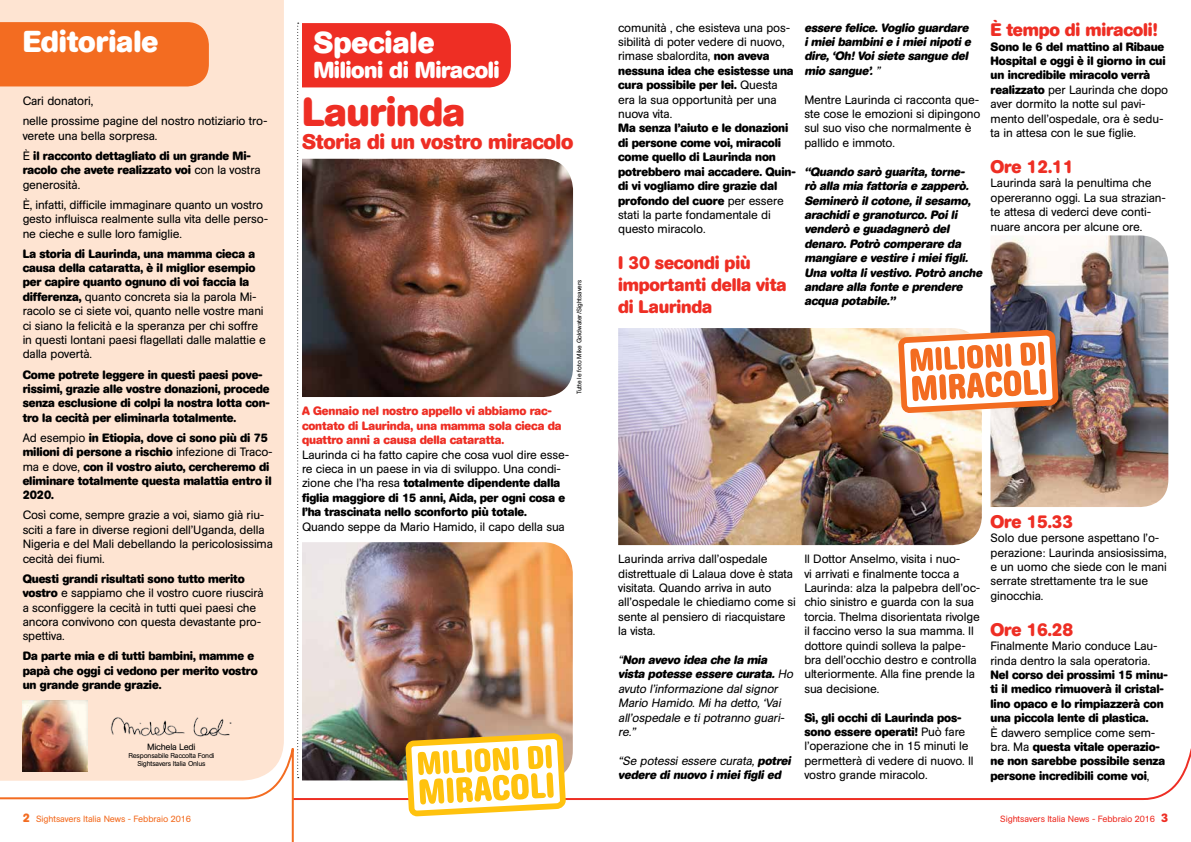
<style>
.page{position:relative;width:1191px;height:842px;background:#fff}
.page>*{position:absolute;margin:0;border:0;box-sizing:border-box;transform-origin:0 0}
.t1{font:700 40px "AG Book Rounded";letter-spacing:-.01em;color:#ee2e24}
.t2{font:700 30px "AG Book Rounded";color:#fff}
.t3{font:700 23px "AG Book Rounded";letter-spacing:-.02em;color:#fff}
.t4{font:700 21px "AG Book Rounded";letter-spacing:-.01em;color:#ee2e24}
.t5{font:700 18px/21.6px "AG Book Rounded";letter-spacing:-.01em;color:#ee2e24}
.t6{font:12px/14.4px "AG Book Rounded";letter-spacing:-.01em;color:#000}
.t7{font:700 12px/14.4px "AG Book Rounded";letter-spacing:-.01em;color:#000}
.t8{font:italic 700 12px/14.4px "AG Book Rounded";color:#000}
.t9{font:italic 12px/14.4px "AG Book Rounded";color:#000}
.t10{font:700 12px/14.4px "AG Book Rounded";letter-spacing:-.01em;color:#ee2e24}
.t11{font:9px "AG Book Rounded";letter-spacing:-.01em;color:#f36c21}
.t12{font:9px "AG Book Rounded";letter-spacing:-.01em;color:#ee2e24}
.t13{font:9px "AG Book Rounded";letter-spacing:-.025em;color:#000}
.t14{font:7px/8.4px "AG Book Rounded";letter-spacing:-.025em;color:#000;text-align:center}
.t15{font:6.5px "AG Book Rounded";letter-spacing:-.01em;color:#000}
.s1{font-weight:400}
.s2{font-weight:700}
.s3{font-weight:700;font-size:12px}
</style>
<div class="page">
<img style="left:990px;top:235px;width:178px;height:272px">
<img style="left:566px;top:170px;width:7px;height:218px">
<svg style="left:566px;top:748px;width:625px;height:52px"></svg>
<div style="left:0;top:0;width:284px;height:22px;background:#fee4d2"></div>
<img style="left:566px;top:552px;width:7px;height:229px">
<img style="left:618px;top:328px;width:364px;height:218px">
<svg style="left:898px;top:330px;width:160px;height:83px"></svg>
<img style="left:0;top:22px;width:566px;height:820px">
<h2 class="t2" style="left:23px;top:24px;width:137px">Editoriale</h2>
<p class="t6" style="left:23px;top:91px;width:246px;line-height:20.1px">Cari donatori,<br>nelle prossime pagine del nostro notiziario tro-</p>
<p class="t7" style="left:23px;top:126px;width:230px;line-height:20.1px"><span class="s1">verete una bella sorpresa.<br>È</span> il racconto dettagliato di un grande Mi-</p>
<p class="t7" style="left:23px;top:163px;width:239px">racolo che avete realizzato voi <span class="s1">con la vostra generosità.</span></p>
<p class="t6" style="left:23px;top:197px;width:247px">È, infatti, difficile immaginare quanto un vostro gesto influisca realmente sulla vita delle perso&shy;ne cieche e sulle loro famiglie.</p>
<p class="t6" style="left:23px;top:246px;width:245px"><span class="s2">La storia di Laurinda, una mamma cieca a causa della cataratta, è il miglior esempio per capire quanto ognuno di voi faccia la differenza,</span> quanto concreta sia la parola Mi&shy;racolo se ci siete voi, quanto nelle vostre mani ci siano la felicità e la speranza per chi soffre in questi lontani paesi flagellati dalle malattie e dalla povertà.</p>
<p class="t7" style="left:23px;top:367px;width:249px">Come potrete leggere in questi paesi pove&shy;rissimi, grazie alle vostre donazioni, procede senza esclusione di colpi la nostra lotta con&shy;tro la cecità per eliminarla totalmente.</p>
<p class="t7" style="left:23px;top:431px;width:251px"><span class="s1">Ad esempio</span> in Etiopia, dove ci sono più di 75 milioni di persone a rischio <span class="s1">infezione di Traco&shy;ma e dove,</span> con il vostro aiuto, cercheremo di eliminare totalmente questa malattia entro il 2020.</p>
<p class="t6" style="left:23px;top:508px;width:252px">Così come, sempre grazie a voi, siamo già riu&shy;sciti a fare in diverse regioni dell’Uganda, della Nigeria e del Mali debellando la pericolosissima cecità dei fiumi.</p>
<p class="t6" style="left:23px;top:571px;width:242px"><span class="s2">Questi grandi risultati sono tutto merito vostro</span> e sappiamo che il vostro cuore riuscirà a sconfiggere la cecità in tutti quei paesi che ancora convivono con questa devastante pro&shy;spettiva.</p>
<p class="t7" style="left:23px;top:649px;width:236px">Da parte mia e di tutti bambini, mamme e papà che oggi ci vedono per merito vostro un grande grande grazie.</p>
<p class="t13" style="left:147px;top:741px;width:50px">Michela Ledi</p>
<p class="t14" style="left:128px;top:751px;width:88px">Responsabile Raccolta Fondi<br>Sightsavers Italia Onlus</p>
<h2 class="t2" style="left:313px;top:25px;width:123px">Speciale</h2>
<h3 class="t3" style="left:313px;top:57px;width:188px">Milioni di Miracoli</h3>
<h1 class="t1" style="left:302px;top:89px;width:165px">Laurinda</h1>
<h3 class="t4" style="left:302px;top:129px;width:273px">Storia di un vostro miracolo</h3>
<p class="t15" style="left:575px;top:394px;width:116px;rotate:-90deg">Tutte le foto Mike Goldwater/Sightsavers</p>
<p class="t10" style="left:302px;top:404px;width:261px">A Gennaio nel nostro appello vi abbiamo rac&shy;contato di Laurinda, una mamma sola cieca da quattro anni a causa della cataratta.</p>
<p class="t7" style="left:302px;top:447px;width:269px"><span class="s1">Laurinda ci ha fatto capire che cosa vuol dire esse&shy;re cieca in un paese in via di sviluppo. Una condi&shy;zione che l’ha resa</span> totalmente dipendente dalla figlia maggiore di 15 anni, Aida, per ogni cosa e l’ha trascinata nello sconforto più totale.</p>
<p class="t6" style="left:302px;top:519px;width:264px">Quando seppe da Mario Hamido, il capo della sua</p>
<p class="t6" style="left:618px;top:20px;width:177px">comunità , che esisteva una pos&shy;sibilità di poter vedere di nuovo, rimase sbalordita, <span class="s2">non aveva nessuna idea che esistesse una cura possibile per lei.</span> Questa era la sua opportunità per una nuova vita.</p>
<p class="t7" style="left:618px;top:121px;width:179px">Ma senza l’aiuto e le donazioni di persone come voi, miracoli come quello di Laurinda non potrebbero mai accadere. Quin&shy;di vi vogliamo dire grazie dal profondo del cuore <span class="s1">per essere stati la parte fondamentale di questo miracolo.</span></p>
<h3 class="t5" style="left:618px;top:252px;width:170px">I 30 secondi più importanti della vita di Laurinda</h3>
<h3 class="t5" style="left:990px;top:19px;width:168px">È tempo di miracoli!</h3>
<p class="t6" style="left:990px;top:39px;width:179px"><span class="s2">Sono le 6 del mattino al Ribaue<br>Hospital e oggi è il giorno in cui un incredibile miracolo verrà realizzato</span> per Laurinda che dopo aver dormito la notte sul pavi&shy;mento dell’ospedale, ora è sedu&shy;ta in attesa con le sue figlie.</p>
<h3 class="t5" style="left:990px;top:156px;width:84px">Ore 12.11</h3>
<p class="t6" style="left:990px;top:176px;width:177px">Laurinda sarà la penultima che opereranno oggi. La sua strazian&shy;te attesa di vederci deve conti&shy;nuare ancora per alcune ore.</p>
<p class="t8" style="left:804px;top:20px;width:171px">essere felice. Voglio guardare i miei bambini e i miei nipoti e dire, ‘Oh! Voi siete sangue del mio sangue’. <span class="s1">”</span></p>
<p class="t6" style="left:804px;top:92px;width:178px">Mentre Laurinda ci racconta que&shy;ste cose le emozioni si dipingono sul suo viso che normalmente è pallido e immoto.</p>
<p class="t8" style="left:804px;top:164px;width:182px">“Quando sarò guarita, torne-<br>rò alla mia fattoria e zapperò.<br>Seminerò il cotone, il sesamo, arachidi e granoturco. Poi li venderò e guadagnerò del denaro. Potrò comperare da mangiare e vestire i miei figli.<br>Una volta li vestivo. Potrò anche andare alla fonte e prendere acqua potabile.”</p>
<p class="t6" style="left:618px;top:552px;width:179px">Laurinda arriva dall’ospedale distrettuale di Lalaua dove è stata visitata. Quando arriva in auto all’ospedale le chiediamo come si sente al pensiero di riacquistare la vista.</p>
<p class="t9" style="left:618px;top:653px;width:179px">“<span class="s2">Non avevo idea che la mia vista potesse essere curata.</span> Ho avuto l’informazione dal signor<br>Mario Hamido. Mi ha detto, ‘Vai all’ospedale e ti potranno guari&shy;re.”</p>
<p class="t8" style="left:618px;top:754px;width:177px"><span class="s1">“Se potessi essere curata,</span> potrei vedere di nuovo i miei figli ed</p>
<p class="t6" style="left:804px;top:552px;width:177px">Il Dottor Anselmo, visita i nuo-<br>vi arrivati e finalmente tocca a<br>Laurinda: alza la palpebra dell’oc&shy;chio sinistro e guarda con la sua torcia. Thelma disorientata rivolge il faccino verso la sua mamma. Il dottore quindi solleva la palpe&shy;bra dell’occhio destro e controlla ulteriormente. Alla fine prende la sua decisione.</p>
<p class="t6" style="left:804px;top:710px;width:171px"><span class="s2">Sì, gli occhi di Laurinda pos&shy;sono essere operati!</span> Può fare l’operazione che in 15 minuti le permetterà di vedere di nuovo. Il vostro grande miracolo.</p>
<h3 class="t5" style="left:990px;top:511px;width:84px">Ore 15.33</h3>
<p class="t6" style="left:990px;top:531px;width:178px">Solo due persone aspettano l’o&shy;perazione: Laurinda ansiosissima, e un uomo che siede con le mani serrate strettamente tra le sue ginocchia.</p>
<h3 class="t5" style="left:990px;top:619px;width:84px">Ore 16.28</h3>
<p class="t6" style="left:990px;top:639px;width:169px">Finalmente Mario conduce Lau&shy;rinda dentro la sala operatoria.</p>
<p class="t7" style="left:990px;top:668px;width:179px">Nel corso dei prossimi 15 minu&shy;ti il medico rimuoverà il cristal&shy;lino opaco e lo rimpiazzerà con una piccola lente di plastica.</p>
<p class="t7" style="left:990px;top:725px;width:176px"><span class="s1">È davvero semplice come sem&shy;bra. Ma</span> questa vitale operazio&shy;ne non sarebbe possibile senza persone incredibili come voi<span class="s1">,</span></p>
<p class="t11" style="left:23px;top:814px;width:170px"><span class="s3">2</span> Sightsavers Italia News - Febbraio 2016</p>
<p class="t12" style="left:1000px;top:813px;width:170px">Sightsavers Italia News - Febbraio 2016 <span class="s3">3</span></p>
</div>
